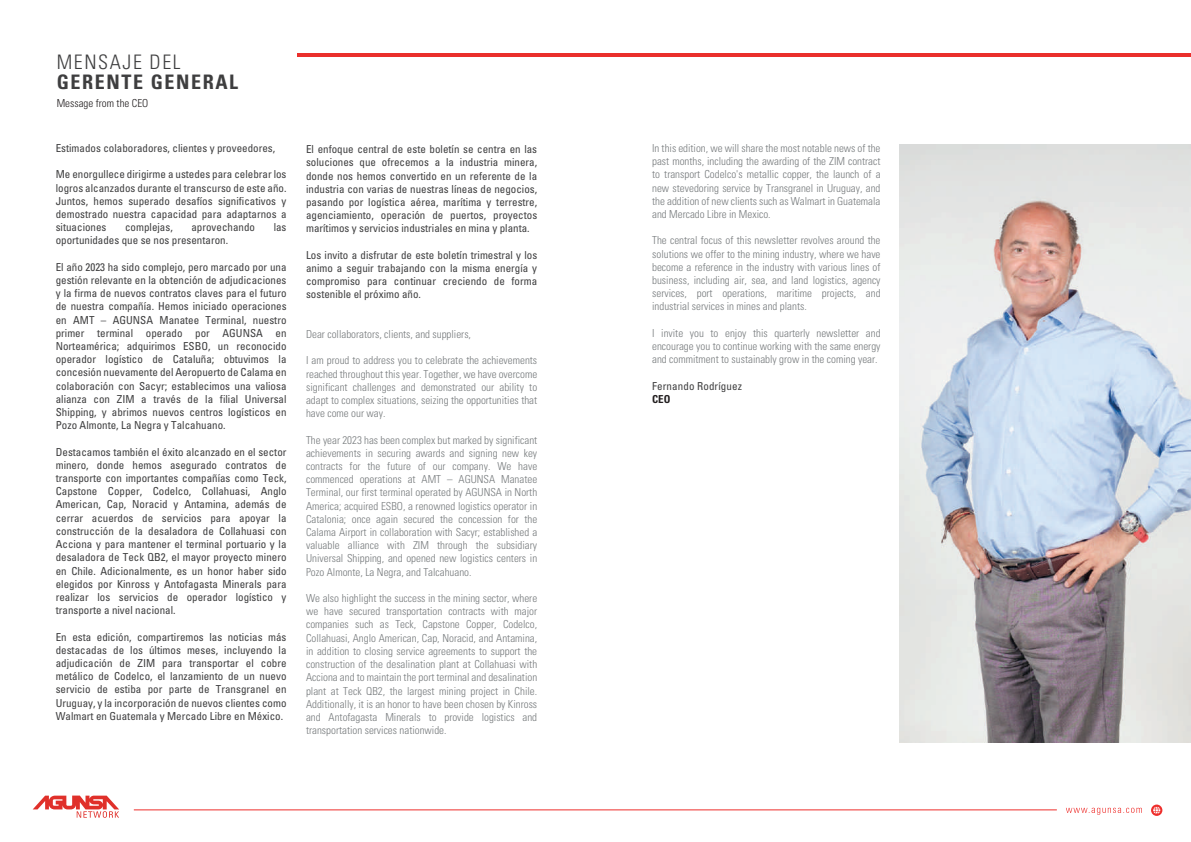
<style>
.page{position:relative;width:1191px;height:842px;background:#fff}
.page>*{position:absolute;margin:0;border:0;box-sizing:border-box;transform-origin:0 0}
.t1{font:700 condensed 20px "Univers";letter-spacing:.08em;color:#3e3e3f}
.t2{font:300 condensed 20px "Univers";letter-spacing:.08em;color:#3e3e3f}
.t3{font:condensed 11px/13.2px "Univers";color:#3e3e3f;text-align:justify}
.t4{font:300 condensed 11px/13.2px "Univers";color:#777b7d;text-align:justify}
.t5{font:300 condensed 11px "Univers";color:#231f20}
.t6{font:700 condensed 11px "Univers";color:#231f20}
</style>
<div class="page">
<hr style="left:134px;top:809px;width:922px;height:1px;background:#ee2e2b">
<svg style="left:1066px;top:808px;width:76px;height:7px"></svg>
<svg style="left:1151px;top:804px;width:11px;height:12px"></svg>
<svg style="left:33px;top:795px;width:86px;height:23px"></svg>
<hr style="left:298px;top:53px;width:893px;height:3px;background:#ea2f2c">
<img style="left:900px;top:144px;width:291px;height:598px">
<h1 class="t2" style="left:57px;top:50px;width:125px">MENSAJE DEL</h1>
<h1 class="t1" style="left:57px;top:70px;width:183px">GERENTE GENERAL</h1>
<p class="t5" style="left:57px;top:96px;width:93px">Message from the CEO</p>
<p class="t3" style="left:56px;top:141px;width:221px">Estimados colaboradores, clientes y proveedores,</p>
<p class="t3" style="left:56px;top:168px;width:232px">Me enorgullece dirigirme a ustedes para celebrar los logros alcanzados durante el transcurso de este año.<br>Juntos, hemos superado desafíos significativos y demostrado nuestra capacidad para adaptarnos a situaciones</p>
<p class="t3" style="left:125px;top:221px;width:49px">complejas,</p>
<p class="t3" style="left:191px;top:221px;width:65px">aprovechando</p>
<p class="t3" style="left:274px;top:221px;width:14px">las</p>
<p class="t3" style="left:56px;top:234px;width:174px">oportunidades que se nos presentaron.</p>
<p class="t3" style="left:56px;top:260px;width:232px">El año 2023 ha sido complejo, pero marcado por una gestión relevante en la obtención de adjudicaciones y la firma de nuevos contratos claves para el futuro de nuestra compañía. Hemos iniciado operaciones en AMT – AGUNSA Manatee Terminal, nuestro primer terminal operado por AGUNSA en Norteamérica; adquirimos ESBO, un reconocido operador logístico de Cataluña; obtuvimos la concesión nuevamente del Aeropuerto de Calama en colaboración con Sacyr; establecimos una valiosa alianza con ZIM a través de la filial Universal Shipping, y abrimos nuevos centros logísticos en Pozo Almonte, La Negra y Talcahuano.</p>
<p class="t3" style="left:56px;top:445px;width:232px">Destacamos también el éxito alcanzado en el sector minero, donde hemos asegurado contratos de transporte con importantes compañías como Teck, Capstone Copper, Codelco, Collahuasi, Anglo American, Cap, Noracid y Antamina, además de cerrar acuerdos de servicios para apoyar la construcción de la desaladora de Collahuasi con Acciona y para mantener el terminal portuario y la desaladora de Teck QB2, el mayor proyecto minero en Chile. Adicionalmente, es un honor haber sido elegidos por Kinross y Antofagasta Minerals para realizar los servicios de operador logístico y transporte a nivel nacional.</p>
<p class="t3" style="left:56px;top:630px;width:232px">En esta edición, compartiremos las noticias más destacadas de los últimos meses, incluyendo la adjudicación de ZIM para transportar el cobre metálico de Codelco, el lanzamiento de un nuevo servicio de estiba por parte de Transgranel en Uruguay, y la incorporación de nuevos clientes como Walmart en Guatemala y Mercado Libre en México.</p>
<p class="t3" style="left:306px;top:143px;width:233px">El enfoque central de este boletín se centra en las soluciones que ofrecemos a la industria minera, donde nos hemos convertido en un referente de la industria con varias de nuestras líneas de negocios, pasando por logística aérea, marítima y terrestre, agenciamiento, operación de puertos, proyectos marítimos y servicios industriales en mina y planta.</p>
<p class="t3" style="left:306px;top:248px;width:233px">Los invito a disfrutar de este boletín trimestral y los animo a seguir trabajando con la misma energía y compromiso para continuar creciendo de forma sostenible el próximo año.</p>
<p class="t4" style="left:306px;top:328px;width:166px">Dear collaborators, clients, and suppliers,</p>
<p class="t4" style="left:306px;top:354px;width:233px">I am proud to address you to celebrate the achievements reached throughout this year. Together, we have overcome significant challenges and demonstrated our ability to adapt to complex situations, seizing the opportunities that have come our way.</p>
<p class="t4" style="left:306px;top:433px;width:233px">The year 2023 has been complex but marked by significant achievements in securing awards and signing new key contracts for the future of our company. We have commenced operations at AMT – AGUNSA Manatee Terminal, our first terminal operated by AGUNSA in North America; acquired ESBO, a renowned logistics operator in Catalonia; once again secured the concession for the Calama Airport in collaboration with Sacyr; established a valuable alliance with ZIM through the subsidiary Universal Shipping, and opened new logistics centers in Pozo Almonte, La Negra, and Talcahuano.</p>
<p class="t4" style="left:306px;top:592px;width:233px">We also highlight the success in the mining sector, where we have secured transportation contracts with major companies such as Teck, Capstone Copper, Codelco, Collahuasi, Anglo American, Cap, Noracid, and Antamina, in addition to closing service agreements to support the construction of the desalination plant at Collahuasi with Acciona and to maintain the port terminal and desalination plant at Teck QB2, the largest mining project in Chile.<br>Additionally, it is an honor to have been chosen by Kinross and Antofagasta Minerals to provide logistics and transportation services nationwide.</p>
<p class="t4" style="left:652px;top:142px;width:230px">In this edition, we will share the most notable news of the past months, including the awarding of the ZIM contract to transport Codelco's metallic copper, the launch of a new stevedoring service by Transgranel in Uruguay, and the addition of new clients such as Walmart in Guatemala and Mercado Libre in Mexico.</p>
<p class="t4" style="left:652px;top:234px;width:230px">The central focus of this newsletter revolves around the solutions we offer to the mining industry, where we have become a reference in the industry with various lines of business, including air, sea, and land logistics, agency services, port operations, maritime projects, and industrial services in mines and plants.</p>
<p class="t4" style="left:652px;top:326px;width:230px">I invite you to enjoy this quarterly newsletter and encourage you to continue working with the same energy and commitment to sustainably grow in the coming year.</p>
<p class="t3" style="left:652px;top:379px;width:91px">Fernando Rodríguez</p>
<p class="t6" style="left:652px;top:392px;width:20px">CEO</p>
</div>
